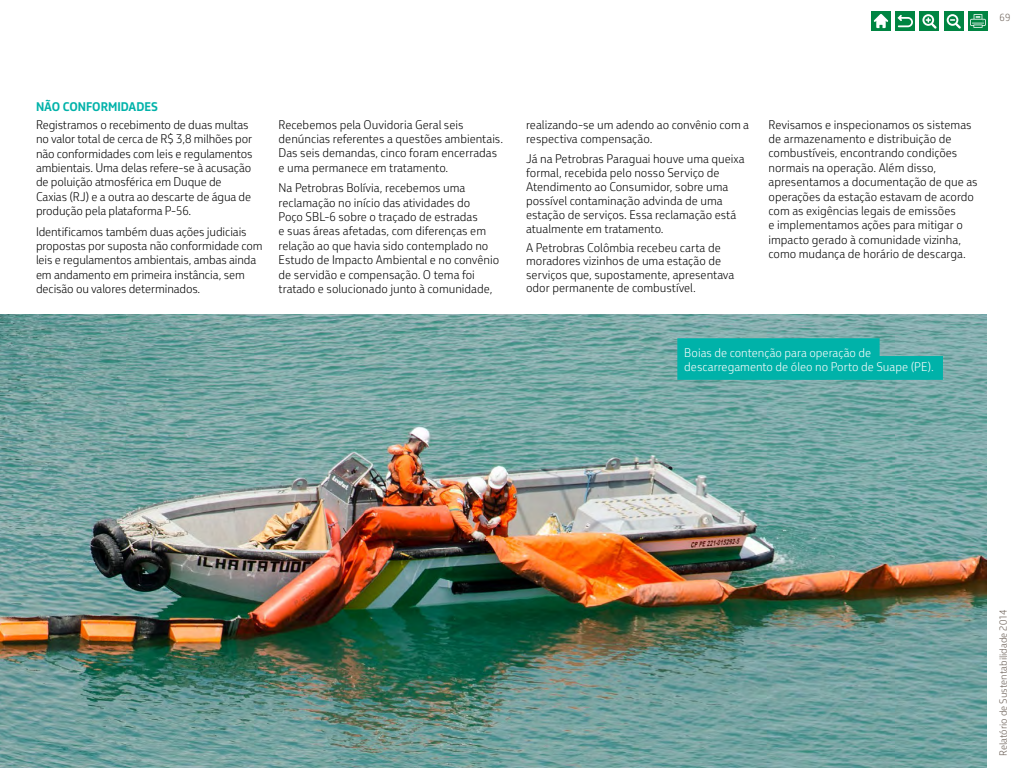
<style>
.page{position:relative;width:1024px;height:768px;background:#fff}
.page>*{position:absolute;margin:0;border:0;box-sizing:border-box;transform-origin:0 0}
.t1{font:300 12px/14.4px "Petrobras Sans";color:#000}
.t2{font:300 12px/14.4px "Petrobras Sans";color:#fff}
.t3{font:700 12px "Petrobras Sans";color:#00b2a9}
.t4{font:300 10px "Petrobras Sans";color:#675c53}
</style>
<div class="page">
<div style="left:871px;top:11px;width:20px;height:20px;background:#008542"></div>
<svg style="left:874px;top:14px;width:14px;height:14px"></svg>
<div style="left:968px;top:11px;width:20px;height:20px;background:#008542"></div>
<svg style="left:970px;top:14px;width:16px;height:14px"></svg>
<div style="left:895px;top:11px;width:20px;height:20px;background:#008542"></div>
<svg style="left:898px;top:15px;width:15px;height:12px"></svg>
<div style="left:920px;top:11px;width:20px;height:20px;background:#008542"></div>
<svg style="left:922px;top:14px;width:15px;height:15px"></svg>
<div style="left:944px;top:11px;width:20px;height:20px;background:#008542"></div>
<svg style="left:947px;top:14px;width:14px;height:15px"></svg>
<img style="left:0;top:315px;width:986px;height:453px">
<svg style="left:677px;top:338px;width:266px;height:42px;background:#0eb1a9"></svg>
<p class="t4" style="left:1000px;top:12px;width:12px">69</p>
<p class="t3" style="left:36px;top:99px;width:124px">NÃO CONFORMIDADES</p>
<p class="t1" style="left:36px;top:117px;width:218px">Registramos o recebimento de duas multas no valor total de cerca de R$ 3,8 milhões por não conformidades com leis e regulamentos ambientais. Uma delas refere-se à acusação de poluição atmosférica em Duque de Caxias (RJ) e a outra ao descarte de água de produção pela plataforma P-56.</p>
<p class="t1" style="left:36px;top:224px;width:228px">Identificamos também duas ações judiciais propostas por suposta não conformidade com leis e regulamentos ambientais, ambas ainda em andamento em primeira instância, sem decisão ou valores determinados.</p>
<p class="t1" style="left:279px;top:117px;width:226px">Recebemos pela Ouvidoria Geral seis denúncias referentes a questões ambientais.<br>Das seis demandas, cinco foram encerradas e uma permanece em tratamento.</p>
<p class="t1" style="left:279px;top:181px;width:222px">Na Petrobras Bolívia, recebemos uma reclamação no início das atividades do<br>Poço SBL-6 sobre o traçado de estradas<br>e suas áreas afetadas, com diferenças em relação ao que havia sido contemplado no Estudo de Impacto Ambiental e no convênio de servidão e compensação. O tema foi tratado e solucionado junto à comunidade,</p>
<p class="t1" style="left:526px;top:117px;width:225px;line-height:14px">realizando-se um adendo ao convênio com a respectiva compensação.</p>
<p class="t1" style="left:526px;top:151px;width:220px;line-height:14px">Já na Petrobras Paraguai houve uma queixa formal, recebida pelo nosso Serviço de Atendimento ao Consumidor, sobre uma possível contaminação advinda de uma estação de serviços. Essa reclamação está atualmente em tratamento.</p>
<p class="t1" style="left:526px;top:241px;width:210px;line-height:13.4px">A Petrobras Colômbia recebeu carta de moradores vizinhos de uma estação de serviços que, supostamente, apresentava odor permanente de combustível.</p>
<p class="t1" style="left:769px;top:117px;width:211px">Revisamos e inspecionamos os sistemas de armazenamento e distribuição de combustíveis, encontrando condições normais na operação. Além disso, apresentamos a documentação de que as operações da estação estavam de acordo com as exigências legais de emissões<br>e implementamos ações para mitigar o impacto gerado à comunidade vizinha, como mudança de horário de descarga.</p>
<p class="t2" style="left:684px;top:345px;width:251px">Boias de contenção para operação de descarregamento de óleo no Porto de Suape (PE).</p>
<p class="t4" style="left:998px;top:756px;width:148px;rotate:-90deg">Relatório de Sustentabilidade 2014</p>
</div>
